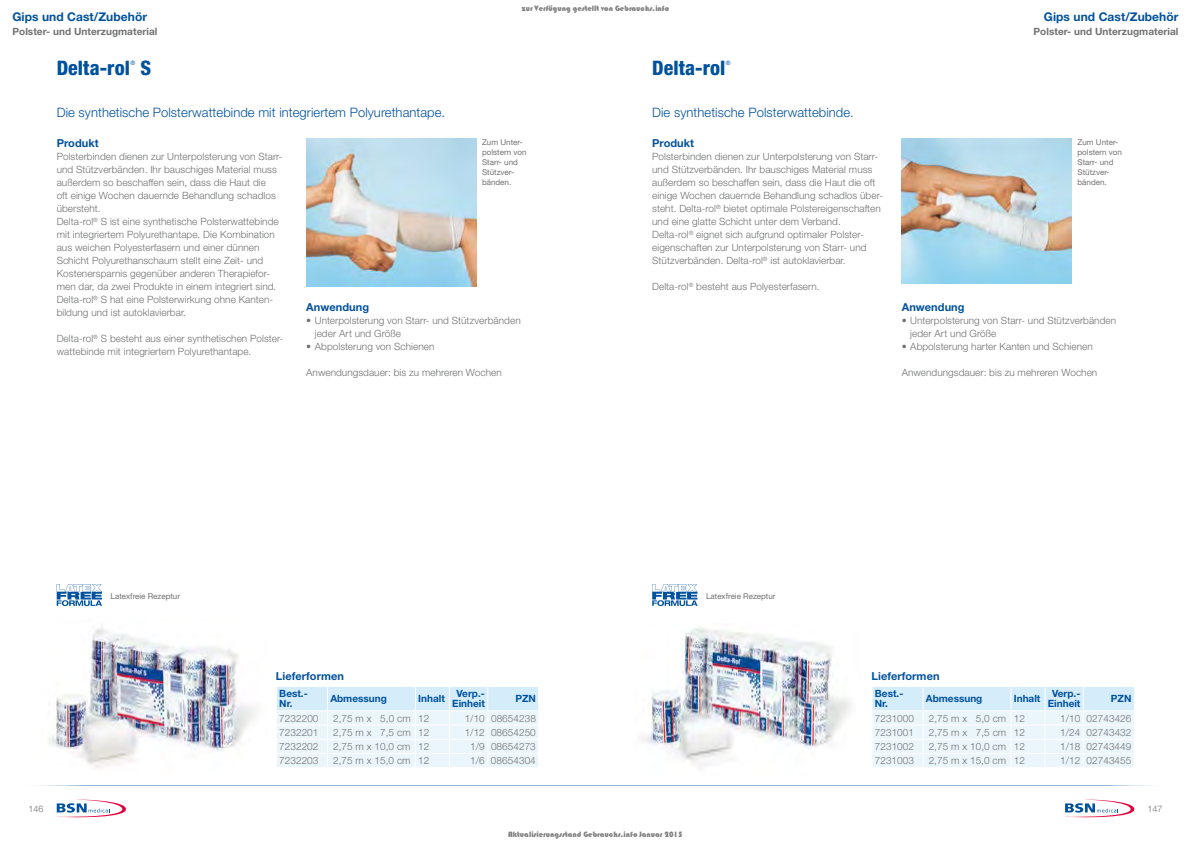
<style>
.page{position:relative;width:1191px;height:842px;background:#fff}
.page>*{position:absolute;margin:0;border:0;box-sizing:border-box;transform-origin:0 0}
.t1{font:800 condensed 20px "Helvetica Neue LT Std";letter-spacing:.005em;color:#00519e}
.t2{font:300 13px "Helvetica Neue LT Std";letter-spacing:.005em;color:#00519e}
.t3{font:700 12px "Helvetica Neue LT Std";letter-spacing:.005em;color:#00519e}
.t4{font:700 11px "Helvetica Neue LT Std";letter-spacing:.005em;color:#00519e}
.t5{font:300 10px/13px "Helvetica Neue LT Std";letter-spacing:.005em;color:#707172}
.t6{font:700 10px/10px "Helvetica Neue LT Std";color:#00519e}
.t7{font:700 10px "Helvetica Neue LT Std";letter-spacing:.005em;color:#707172}
.t8{font:300 9px "Helvetica Neue LT Std";letter-spacing:.005em;color:#707172}
.t9{font:8px/10px "Helvetica Neue LT Std";color:#707172}
.t10{font:8px "Bauhaus 93";color:rgb(0 0 0/.5)}
.t11{font:condensed 6px "Helvetica Neue LT Std";color:#00519e}
</style>
<div class="page">
<hr style="left:0;top:784px;width:1191px;height:1px;background:#00519e">
<hr style="left:0;top:87px;width:1191px;height:1px;background:#00519e">
<svg style="left:57px;top:799px;width:69px;height:18px"></svg>
<svg style="left:1065px;top:799px;width:69px;height:18px"></svg>
<img style="left:48px;top:628px;width:208px;height:140px">
<img style="left:306px;top:139px;width:170px;height:147px">
<svg style="left:57px;top:584px;width:45px;height:22px"></svg>
<img style="left:642px;top:627px;width:209px;height:140px">
<img style="left:901px;top:139px;width:170px;height:144px">
<svg style="left:652px;top:584px;width:45px;height:22px"></svg>
<svg style="left:277px;top:687px;width:261px;height:80px;background:#e5f3fb"></svg>
<svg style="left:872px;top:687px;width:262px;height:80px;background:#e6f3fb"></svg>
<p class="t10" style="left:522px;top:4px;width:149px">zur Verfügung gestellt von Gebrauchs.info</p>
<p class="t3" style="left:12px;top:10px;width:136px">Gips und Cast/Zubehör</p>
<p class="t7" style="left:12px;top:26px;width:146px">Polster- und Unterzugmaterial</p>
<h1 class="t1" style="left:57px;top:55px;width:75px">Delta-rol</h1>
<p class="t11" style="left:130px;top:59px;width:6px">®</p>
<h1 class="t1" style="left:140px;top:55px;width:12px">S</h1>
<h2 class="t2" style="left:57px;top:104px;width:390px">Die synthetische Polsterwattebinde mit integriertem Polyurethantape.</h2>
<p class="t4" style="left:57px;top:136px;width:43px">Produkt</p>
<p class="t5" style="left:57px;top:150px;width:227px">Polsterbinden dienen zur Unterpolsterung von Starr&shy;und Stützverbänden. Ihr bauschiges Material muss außerdem so beschaffen sein, dass die Haut die<br>oft einige Wochen dauernde Behandlung schadlos übersteht.<br>Delta-rol<sup>®</sup> S ist eine synthetische Polsterwattebinde mit integriertem Polyurethantape. Die Kombination aus weichen Polyesterfasern und einer dünnen Schicht Polyurethanschaum stellt eine Zeit- und Kostenersparnis gegenüber anderen Therapiefor&shy;men dar, da zwei Produkte in einem integriert sind.<br>Delta-rol<sup>®</sup> S hat eine Polsterwirkung ohne Kanten&shy;bildung und ist autoklavierbar.</p>
<p class="t5" style="left:57px;top:332px;width:228px">Delta-rol<sup>®</sup> S besteht aus einer synthetischen Polster&shy;wattebinde mit integriertem Polyurethantape.</p>
<h1 class="t1" style="left:652px;top:55px;width:75px">Delta-rol</h1>
<p class="t11" style="left:726px;top:59px;width:6px">®</p>
<h2 class="t2" style="left:652px;top:104px;width:203px">Die synthetische Polsterwattebinde.</h2>
<p class="t4" style="left:652px;top:136px;width:43px">Produkt</p>
<p class="t5" style="left:652px;top:150px;width:232px">Polsterbinden dienen zur Unterpolsterung von Starr&shy;und Stützverbänden. Ihr bauschiges Material muss außerdem so beschaffen sein, dass die Haut die oft einige Wochen dauernde Behandlung schadlos über&shy;steht. Delta-rol<sup>®</sup> bietet optimale Polstereigenschaften und eine glatte Schicht unter dem Verband.<br>Delta-rol<sup>®</sup> eignet sich aufgrund optimaler Polster&shy;eigenschaften zur Unterpolsterung von Starr- und Stützverbänden. Delta-rol<sup>®</sup> ist autoklavierbar.</p>
<p class="t5" style="left:652px;top:280px;width:169px">Delta-rol<sup>®</sup> besteht aus Polyesterfasern.</p>
<p class="t9" style="left:482px;top:137px;width:46px">Zum Unter&shy;polstern von<br>Starr- und<br>Stützver&shy;bänden.</p>
<p class="t4" style="left:306px;top:300px;width:64px">Anwendung</p>
<p class="t5" style="left:315px;top:314px;width:207px;text-indent:-8px">• Unterpolsterung von Starr- und Stützverbänden jeder Art und Größe</p>
<p class="t5" style="left:306px;top:340px;width:130px">• Abpolsterung von Schienen</p>
<p class="t5" style="left:306px;top:366px;width:197px">Anwendungsdauer: bis zu mehreren Wochen</p>
<p class="t3" style="left:1044px;top:10px;width:136px">Gips und Cast/Zubehör</p>
<p class="t7" style="left:1033px;top:26px;width:146px">Polster- und Unterzugmaterial</p>
<p class="t9" style="left:1077px;top:137px;width:46px">Zum Unter&shy;polstern von<br>Starr- und<br>Stützver&shy;bänden.</p>
<p class="t4" style="left:901px;top:300px;width:64px">Anwendung</p>
<p class="t5" style="left:910px;top:314px;width:207px;text-indent:-8px">• Unterpolsterung von Starr- und Stützverbänden jeder Art und Größe</p>
<p class="t5" style="left:901px;top:340px;width:193px">• Abpolsterung harter Kanten und Schienen</p>
<p class="t5" style="left:901px;top:366px;width:197px">Anwendungsdauer: bis zu mehreren Wochen</p>
<p class="t9" style="left:111px;top:591px;width:71px">Latexfreie Rezeptur</p>
<p class="t9" style="left:706px;top:591px;width:71px">Latexfreie Rezeptur</p>
<p class="t4" style="left:276px;top:670px;width:70px">Lieferformen</p>
<p class="t6" style="left:279px;top:689px;width:30px">Best.-<br>Nr.</p>
<p class="t6" style="left:330px;top:693px;width:58px">Abmessung</p>
<p class="t6" style="left:418px;top:693px;width:28px">Inhalt</p>
<p class="t6" style="left:452px;top:689px;width:34px;text-align:center">Verp.-<br>Einheit</p>
<p class="t6" style="left:515px;top:694px;width:22px">PZN</p>
<p class="t5" style="left:279px;top:711px;width:41px">7232200</p>
<p class="t5" style="left:333px;top:711px;width:98px">2,75 m x 5,0 cm 12</p>
<p class="t5" style="left:465px;top:711px;width:73px">1/10 08654238</p>
<p class="t5" style="left:279px;top:725px;width:41px">7232201</p>
<p class="t5" style="left:333px;top:725px;width:98px">2,75 m x 7,5 cm 12</p>
<p class="t5" style="left:465px;top:725px;width:73px">1/12 08654250</p>
<p class="t5" style="left:279px;top:740px;width:41px">7232202</p>
<p class="t5" style="left:333px;top:740px;width:98px">2,75 m x 10,0 cm 12</p>
<p class="t5" style="left:470px;top:740px;width:67px">1/9 08654273</p>
<p class="t5" style="left:279px;top:754px;width:41px">7232203</p>
<p class="t5" style="left:333px;top:754px;width:98px">2,75 m x 15,0 cm 12</p>
<p class="t5" style="left:470px;top:754px;width:67px">1/6 08654304</p>
<p class="t4" style="left:871px;top:670px;width:70px">Lieferformen</p>
<p class="t6" style="left:875px;top:689px;width:30px">Best.-<br>Nr.</p>
<p class="t6" style="left:926px;top:693px;width:58px">Abmessung</p>
<p class="t6" style="left:1013px;top:693px;width:28px">Inhalt</p>
<p class="t6" style="left:1047px;top:689px;width:34px;text-align:center">Verp.-<br>Einheit</p>
<p class="t6" style="left:1111px;top:694px;width:22px">PZN</p>
<p class="t5" style="left:875px;top:711px;width:41px">7231000</p>
<p class="t5" style="left:928px;top:711px;width:98px">2,75 m x 5,0 cm 12</p>
<p class="t5" style="left:1060px;top:711px;width:73px">1/10 02743426</p>
<p class="t5" style="left:875px;top:725px;width:41px">7231001</p>
<p class="t5" style="left:928px;top:725px;width:98px">2,75 m x 7,5 cm 12</p>
<p class="t5" style="left:1060px;top:725px;width:73px">1/24 02743432</p>
<p class="t5" style="left:875px;top:740px;width:41px">7231002</p>
<p class="t5" style="left:928px;top:740px;width:98px">2,75 m x 10,0 cm 12</p>
<p class="t5" style="left:1060px;top:740px;width:73px">1/18 02743449</p>
<p class="t5" style="left:874px;top:754px;width:41px">7231003</p>
<p class="t5" style="left:928px;top:754px;width:98px">2,75 m x 15,0 cm 12</p>
<p class="t5" style="left:1060px;top:754px;width:73px">1/12 02743455</p>
<p class="t8" style="left:28px;top:803px;width:17px">146</p>
<p class="t8" style="left:1147px;top:803px;width:17px">147</p>
<p class="t10" style="left:508px;top:830px;width:176px">Aktualisierungsstand Gebrauchs.info Januar 2015</p>
</div>
